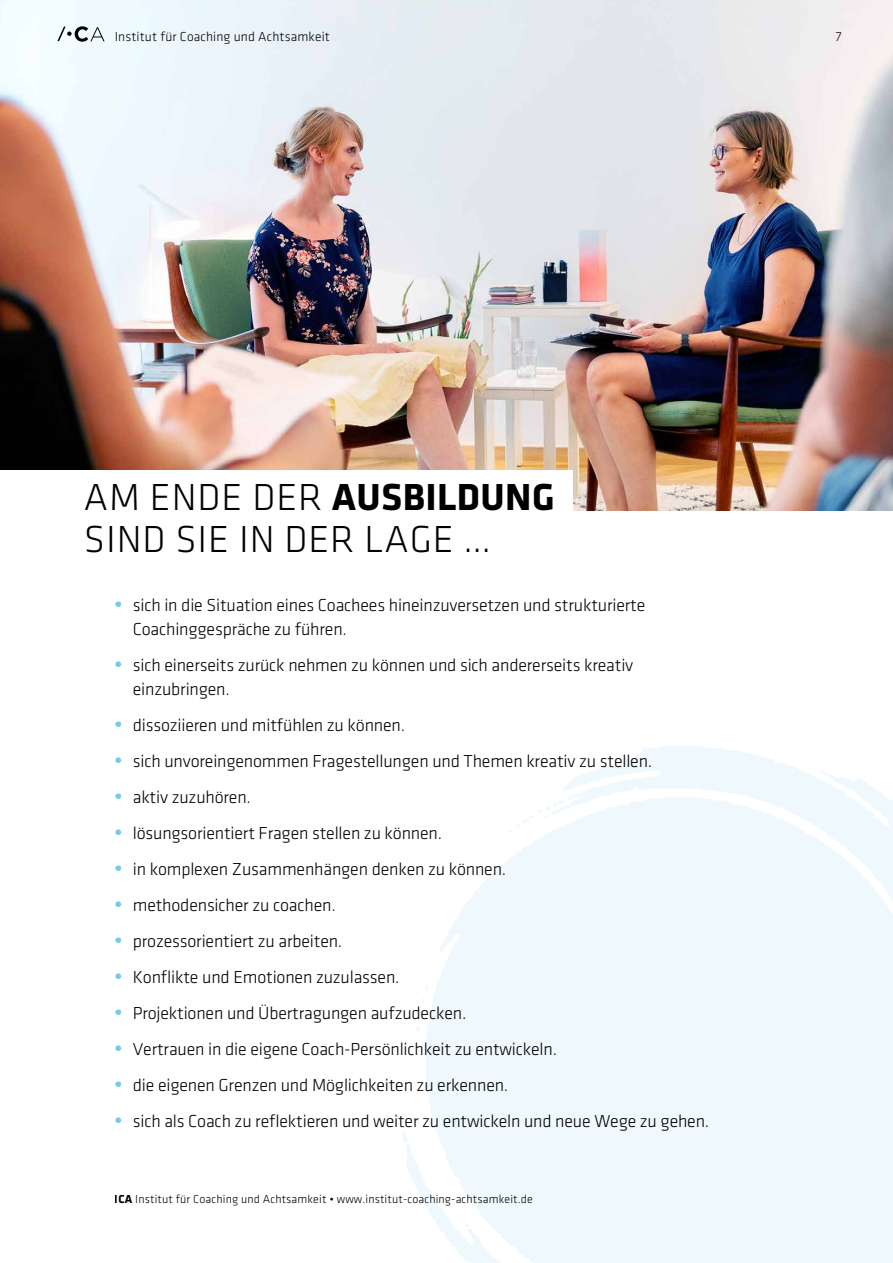
<style>
.page{position:relative;width:893px;height:1263px;background:#fff}
.page>*{position:absolute;margin:0;border:0;box-sizing:border-box;transform-origin:0 0}
.t1{font:300 39px/42px "Klavika";letter-spacing:.025em;color:#000}
.t2{font:300 18px/24px "Klavika";letter-spacing:-.01em;color:#000}
.t3{font:300 13.5px "Klavika";letter-spacing:.01em;color:#000}
.t4{font:300 12px "Klavika";letter-spacing:.01em;color:#000}
.s1{font-weight:700}
.s2{font-weight:700;font-size:21px;color:#73caea}
</style>
<div class="page">
<img style="left:0;top:0;width:893px;height:510px">
<div style="left:0;top:470px;width:573px;height:57px;background:#fff"></div>
<svg style="left:57px;top:26px;width:48px;height:16px"></svg>
<p class="t3" style="left:115px;top:30px;width:217px">Institut für Coaching und Achtsamkeit</p>
<p class="t3" style="left:836px;top:30px;width:7px">7</p>
<h1 class="t1" style="left:84px;top:476px;width:472px">AM ENDE DER <span class="s1">AUSBILDUNG<br></span>SIND SIE IN DER LAGE …</h1>
<p class="t2" style="left:133px;top:593px;width:514px;text-indent:-18px"><span class="s2">•</span> sich in die Situation eines Coachees hineinzuversetzen und strukturierte<br>Coachinggespräche zu führen.</p>
<p class="t2" style="left:133px;top:653px;width:502px;text-indent:-18px"><span class="s2">•</span> sich einerseits zurück nehmen zu können und sich andererseits kreativ einzubringen.</p>
<p class="t2" style="left:115px;top:713px;width:292px"><span class="s2">•</span> dissoziieren und mitfühlen zu können.</p>
<p class="t2" style="left:115px;top:749px;width:539px"><span class="s2">•</span> sich unvoreingenommen Fragestellungen und Themen kreativ zu stellen.</p>
<p class="t2" style="left:115px;top:785px;width:138px"><span class="s2">•</span> aktiv zuzuhören.</p>
<p class="t2" style="left:115px;top:821px;width:329px"><span class="s2">•</span> lösungsorientiert Fragen stellen zu können.</p>
<p class="t2" style="left:115px;top:857px;width:393px"><span class="s2">•</span> in komplexen Zusammenhängen denken zu können.</p>
<p class="t2" style="left:115px;top:893px;width:222px"><span class="s2">•</span> methodensicher zu coachen.</p>
<p class="t2" style="left:115px;top:929px;width:229px"><span class="s2">•</span> prozessorientiert zu arbeiten.</p>
<p class="t2" style="left:115px;top:965px;width:286px"><span class="s2">•</span> Konflikte und Emotionen zuzulassen.</p>
<p class="t2" style="left:115px;top:1001px;width:353px"><span class="s2">•</span> Projektionen und Übertragungen aufzudecken.</p>
<p class="t2" style="left:115px;top:1037px;width:444px"><span class="s2">•</span> Vertrauen in die eigene Coach-Persönlichkeit zu entwickeln.</p>
<p class="t2" style="left:115px;top:1073px;width:395px"><span class="s2">•</span> die eigenen Grenzen und Möglichkeiten zu erkennen.</p>
<p class="t2" style="left:115px;top:1109px;width:596px"><span class="s2">•</span> sich als Coach zu reflektieren und weiter zu entwickeln und neue Wege zu gehen.</p>
<p class="t4" style="left:115px;top:1192px;width:419px"><span class="s1">ICA</span> Institut für Coaching und Achtsamkeit • www.institut-coaching-achtsamkeit.de</p>
</div>
